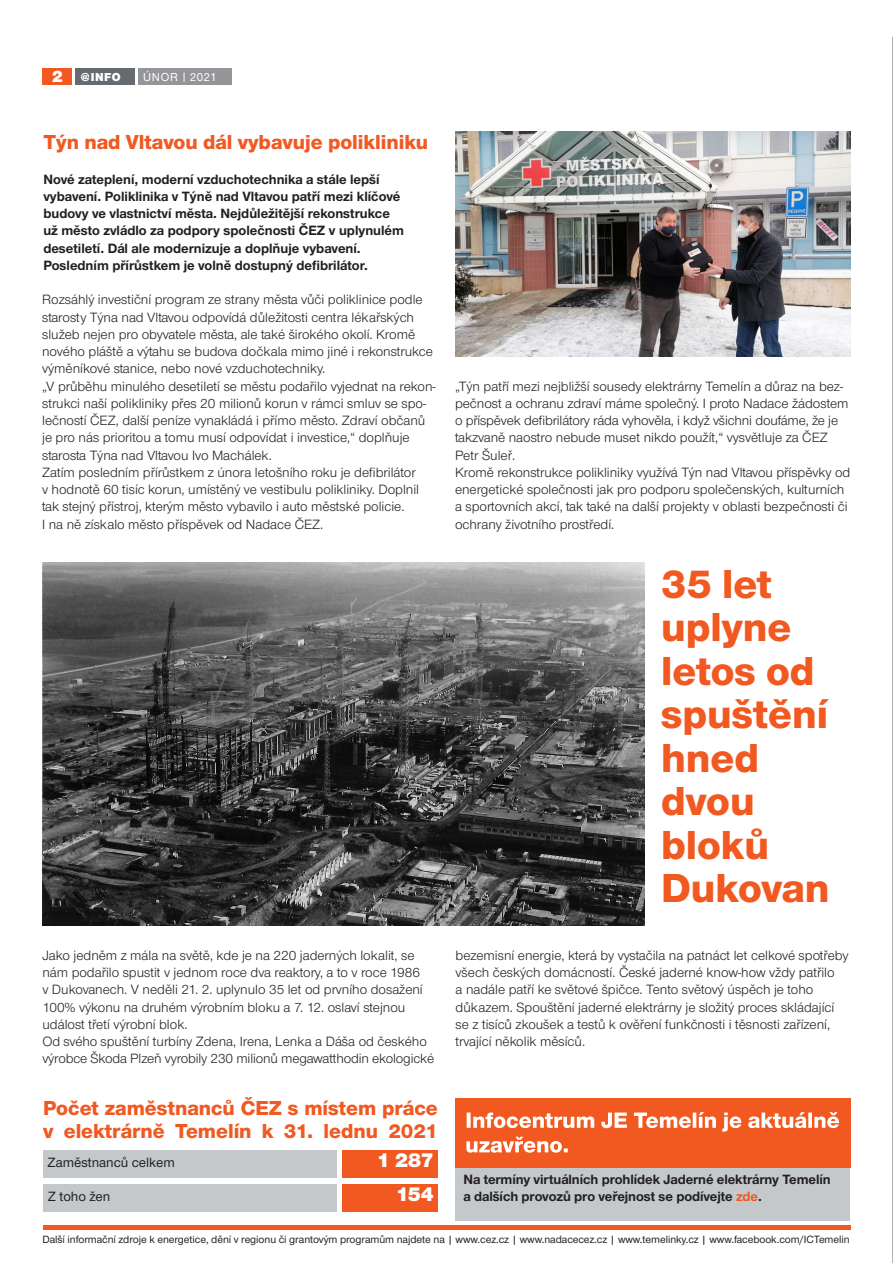
<style>
.page{position:relative;width:893px;height:1263px;background:#fff}
.page>*{position:absolute;margin:0;border:0;box-sizing:border-box;transform-origin:0 0}
.titulek_16{font:800 42px/43.5px "Nimbus CEZOT";color:#f15921}
.titulek_16-2{font:800 21px/22.5px "Nimbus CEZOT";color:#f15921}
._00_text{font:900 21px "Nimbus CEZOT";letter-spacing:-.015em;color:#fff}
.ramecek_nadpis{font:900 17.25px "Nimbus CEZOT";color:#fff}
._00_text-2{font:13.95px/17.2px "Nimbus CEZOT";color:#231f20}
._00_text-3{font:700 13.95px/17.2px "Nimbus CEZOT";color:#231f20}
._00_text-4{font:500 13.95px "Nimbus CEZOT";color:#231f20}
.Pruh_text{font:500 12px "Nimbus CEZOT";letter-spacing:.05em;color:#fff}
.Pruh_text-2{font:900 12px "Nimbus CEZOT";color:#fff}
.tiráž{font:500 10.95px "Nimbus CEZOT";letter-spacing:-.005em;color:#231f20}
.s1{font-size:10.95px}
.s2{color:#f15921}
</style>
<div class="page">
<hr style="left:892px;top:37px;width:1px;height:1226px;background:#636366">
<div style="left:43px;top:68px;width:29px;height:17px;background:#f15921"></div>
<div style="left:138px;top:68px;width:93px;height:17px;background:#939598"></div>
<div style="left:75px;top:68px;width:60px;height:17px;background:#666b70"></div>
<hr style="left:43px;top:1225px;width:807px;height:4px;background:#f15921">
<img style="left:455px;top:132px;width:395px;height:224px">
<div style="left:43px;top:1150px;width:294px;height:27px;background:#c4c8cb"></div>
<div style="left:342px;top:1150px;width:96px;height:27px;background:#f15921"></div>
<div style="left:44px;top:1184px;width:293px;height:28px;background:#c4c8cb"></div>
<div style="left:342px;top:1184px;width:96px;height:28px;background:#f15921"></div>
<div style="left:455px;top:1150px;width:395px;height:70px;background:#c4c8cb"></div>
<div style="left:455px;top:1098px;width:395px;height:69px;background:#f15921"></div>
<svg style="left:466px;top:1137px;width:102px;height:16px"></svg>
<svg style="left:467px;top:1112px;width:372px;height:19px"></svg>
<img style="left:42px;top:562px;width:602px;height:363px">
<p class="ramecek_nadpis" style="left:52px;top:66px;width:12px">2</p>
<p class="Pruh_text-2" style="left:81px;top:70px;width:41px">@INFO</p>
<p class="Pruh_text" style="left:143px;top:70px;width:75px">ÚNOR <span class="s1">|</span> 2021</p>
<p class="titulek_16-2" style="left:43px;top:131px;width:386px">Týn nad Vltavou dál vybavuje polikliniku</p>
<p class="_00_text-3" style="left:43px;top:170px;width:362px">Nové zateplení, moderní vzduchotechnika a stále lepší vybavení. Poliklinika v Týně nad Vltavou patří mezi klíčové budovy ve vlastnictví města. Nejdůležitější rekonstrukce už město zvládlo za podpory společnosti ČEZ v uplynulém desetiletí. Dál ale modernizuje a doplňuje vybavení.<br>Posledním přírůstkem je volně dostupný defibrilátor.</p>
<p class="_00_text-2" style="left:42px;top:291px;width:392px">Rozsáhlý investiční program ze strany města vůči poliklinice podle starosty Týna nad Vltavou odpovídá důležitosti centra lékařských služeb nejen pro obyvatele města, ale také širokého okolí. Kromě nového pláště a výtahu se budova dočkala mimo jiné i rekonstrukce výměníkové stanice, nebo nové vzduchotechniky.</p>
<p class="_00_text-2" style="left:42px;top:377px;width:395px">„V průběhu minulého desetiletí se městu podařilo vyjednat na rekon&shy;strukci naší polikliniky přes 20 milionů korun v rámci smluv se spo&shy;lečností ČEZ, další peníze vynakládá i přímo město. Zdraví občanů je pro nás prioritou a tomu musí odpovídat i investice,“ doplňuje starosta Týna nad Vltavou Ivo Machálek.</p>
<p class="_00_text-2" style="left:42px;top:464px;width:378px">Zatím posledním přírůstkem z února letošního roku je defibrilátor v hodnotě 60 tisíc korun, umístěný ve vestibulu polikliniky. Doplnil tak stejný přístroj, kterým město vybavilo i auto městské policie.<br>I na ně získalo město příspěvek od Nadace ČEZ.</p>
<p class="_00_text-2" style="left:455px;top:377px;width:395px">„Týn patří mezi nejbližší sousedy elektrárny Temelín a důraz na bez&shy;pečnost a ochranu zdraví máme společný. I proto Nadace žádostem o příspěvek defibrilátory ráda vyhověla, i když všichni doufáme, že je takzvaně naostro nebude muset nikdo použít,“ vysvětluje za ČEZ Petr Šuleř.</p>
<p class="_00_text-2" style="left:455px;top:464px;width:397px">Kromě rekonstrukce polikliniky využívá Týn nad Vltavou příspěvky od energetické společnosti jak pro podporu společenských, kulturních a sportovních akcí, tak také na další projekty v oblasti bezpečnosti či ochrany životního prostředí.</p>
<p class="titulek_16" style="left:661px;top:562px;width:170px">35 let uplyne letos od spuštění hned dvou bloků<br>Dukovan</p>
<p class="_00_text-2" style="left:42px;top:947px;width:393px">Jako jedněm z mála na světě, kde je na 220 jaderných lokalit, se nám podařilo spustit v jednom roce dva reaktory, a to v roce 1986<br>v Dukovanech. V neděli 21. 2. uplynulo 35 let od prvního dosažení 100% výkonu na druhém výrobním bloku a 7. 12. oslaví stejnou událost třetí výrobní blok.<br>Od svého spuštění turbíny Zdena, Irena, Lenka a Dáša od českého výrobce Škoda Plzeň vyrobily 230 milionů megawatthodin ekologické</p>
<p class="_00_text-2" style="left:456px;top:947px;width:394px">bezemisní energie, která by vystačila na patnáct let celkové spotřeby všech českých domácností. České jaderné know-how vždy patřilo<br>a nadále patří ke světové špičce. Tento světový úspěch je toho důkazem. Spouštění jaderné elektrárny je složitý proces skládající se z tisíců zkoušek a testů k ověření funkčnosti i těsnosti zařízení, trvající několik měsíců.</p>
<p class="titulek_16-2" style="left:43px;top:1097px;width:396px">Počet zaměstnanců ČEZ s místem práce v elektrárně Temelín k 31. lednu 2021</p>
<p class="_00_text-4" style="left:48px;top:1154px;width:129px">Zaměstnanců celkem</p>
<p class="_00_text" style="left:377px;top:1148px;width:58px">1 287</p>
<p class="_00_text-4" style="left:48px;top:1188px;width:64px">Z toho žen</p>
<p class="_00_text" style="left:396px;top:1182px;width:40px">154</p>
<p class="_00_text-3" style="left:463px;top:1171px;width:369px">Na termíny virtuálních prohlídek Jaderné elektrárny Temelín</p>
<p class="_00_text-3" style="left:463px;top:1188px;width:300px">a dalších provozů pro veřejnost se podívejte <span class="s2">zde</span>.</p>
<p class="tiráž" style="left:43px;top:1233px;width:809px">Další informační zdroje k energetice, dění v regionu či grantovým programům najdete na | www.cez.cz | www.nadacecez.cz | www.temelinky.cz | www.facebook.com/ICTemelin</p>
</div>
